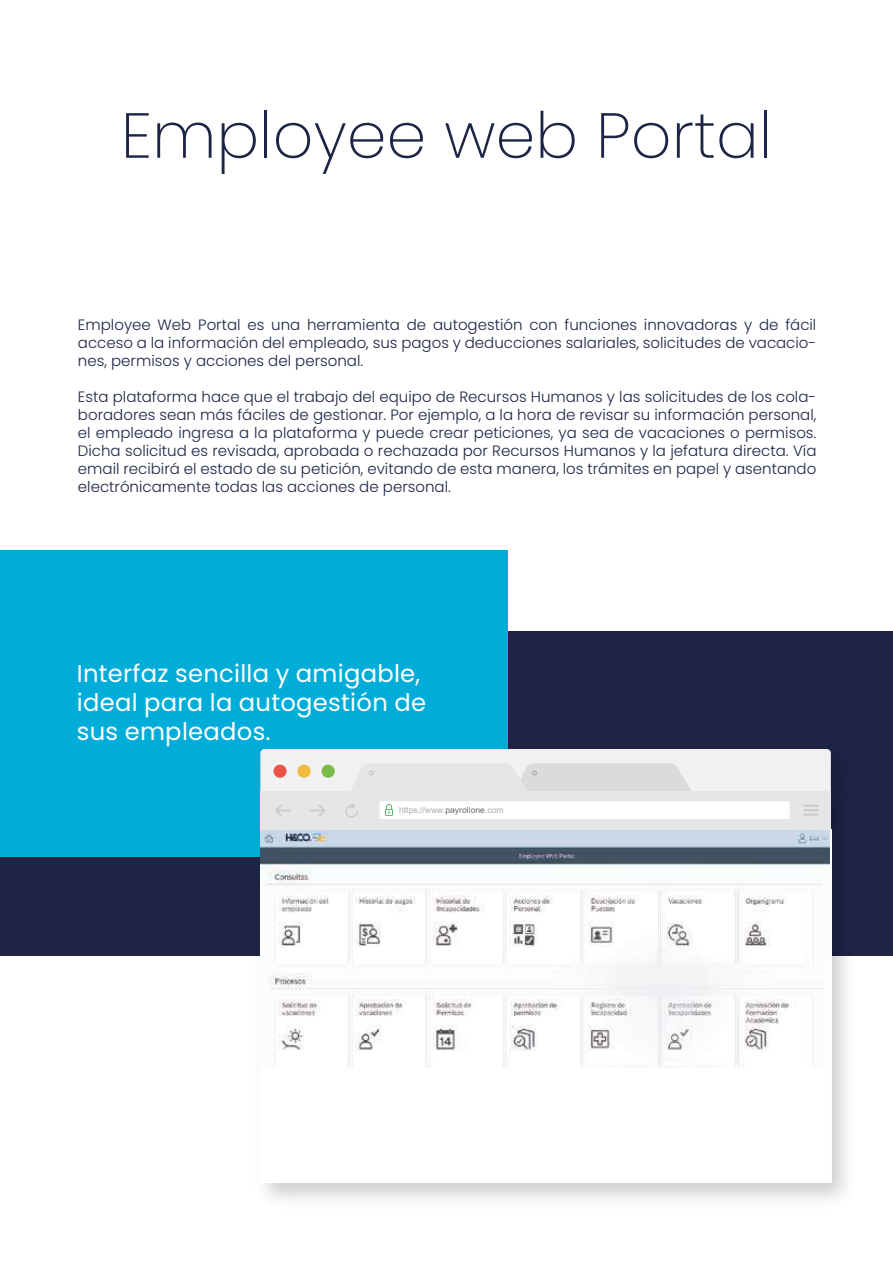
<style>
.page{position:relative;width:893px;height:1263px;background:#fff}
.page>*{position:absolute;margin:0;border:0;box-sizing:border-box;transform-origin:0 0}
.t1{font:200 63.6px "Poppins";color:#1d2446}
.t2{font:24.3px/29.1px "Poppins";letter-spacing:.01em;color:#fff}
.t3{font:300 15px/18px "Poppins";color:#1d2446;text-align:justify}
.t4{font:8.55px "Arial";color:#acacac}
.s1{color:#6a6a6a}
</style>
<div class="page">
<div style="left:0;top:630px;width:893px;height:325px;background:#1d2446"></div>
<div style="left:0;top:550px;width:507px;height:306px;background:#00add8"></div>
<img style="left:247px;top:737px;width:616px;height:463px">
<div style="left:260px;top:749px;width:571px;height:42px;background:#f1f1f1"></div>
<div style="left:260px;top:1035px;width:570px;height:147px;background:#fff"></div>
<img style="left:260px;top:830px;width:569px;height:237px">
<svg style="left:349px;top:763px;width:345px;height:28px;background:#e2e1e2"></svg>
<div style="left:260px;top:791px;width:571px;height:39px;background:#e7e6e7"></div>
<svg style="left:275px;top:804px;width:16px;height:13px"></svg>
<svg style="left:309px;top:804px;width:16px;height:13px"></svg>
<svg style="left:345px;top:803px;width:13px;height:15px"></svg>
<hr style="left:803px;top:813px;width:16px;height:3px;background:#cccbcb">
<svg style="left:803px;top:805px;width:16px;height:6px"></svg>
<div style="left:380px;top:801px;width:410px;height:18px;background:#fff;border-radius:2px"></div>
<svg style="left:385px;top:804px;width:8px;height:12px"></svg>
<div style="left:273px;top:765px;width:14px;height:13px;background:#ea5447;border-radius:50%"></div>
<div style="left:297px;top:765px;width:14px;height:13px;background:#f1bb40;border-radius:50%"></div>
<div style="left:322px;top:765px;width:13px;height:13px;background:#79ba48;border-radius:50%"></div>
<h1 class="t1" style="left:121px;top:99px;width:653px">Employee web Portal</h1>
<p class="t3" style="left:78px;top:316px;width:740px">Employee Web Portal es una herramienta de autogestión con funciones innovadoras y de fácil acceso a la información del empleado, sus pagos y deducciones salariales, solicitudes de vacacio&shy;nes, permisos y acciones del personal.</p>
<p class="t3" style="left:78px;top:388px;width:740px">Esta plataforma hace que el trabajo del equipo de Recursos Humanos y las solicitudes de los cola&shy;boradores sean más fáciles de gestionar. Por ejemplo, a la hora de revisar su información personal, el empleado ingresa a la plataforma y puede crear peticiones, ya sea de vacaciones o permisos.<br>Dicha solicitud es revisada, aprobada o rechazada por Recursos Humanos y la jefatura directa. Vía email recibirá el estado de su petición, evitando de esta manera, los trámites en papel y asentando electrónicamente todas las acciones de personal.</p>
<h2 class="t2" style="left:77px;top:659px;width:351px">Interfaz sencilla y amigable, ideal para la autogestión de sus empleados.</h2>
<p class="t4" style="left:399px;top:804px;width:106px">https://www.<span class="s1">payrollone</span>.com</p>
</div>
